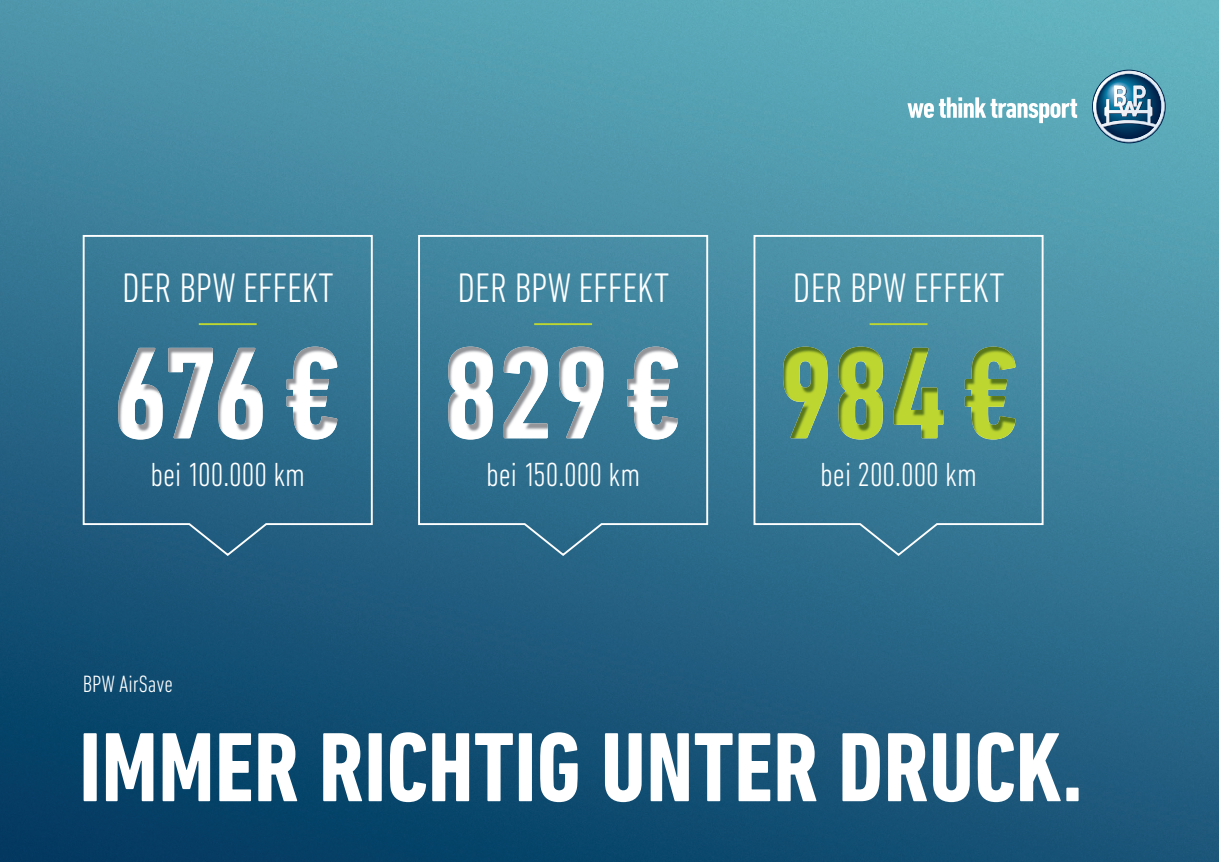
<style>
.page{position:relative;width:1219px;height:862px;background:#fff}
.page>*{position:absolute;margin:0;border:0;box-sizing:border-box;transform-origin:0 0}
.t1{font:700 condensed 100px "DIN Next LT Pro";color:#fff}
.t2{font:300 condensed 42px "DIN Next LT Pro";color:#fff}
.t3{font:300 condensed 34px "DIN Next LT Pro";color:#fff}
.t4{font:300 condensed 24px "DIN Next LT Pro";color:#fff}
</style>
<div class="page">
<img style="left:0;top:0;width:1219px;height:862px">
<svg style="left:82px;top:234px;width:292px;height:323px"></svg>
<hr style="left:199px;top:323px;width:58px;height:2px;background:#bed630">
<svg style="left:417px;top:234px;width:292px;height:323px"></svg>
<hr style="left:534px;top:323px;width:58px;height:2px;background:#bed630">
<svg style="left:1092px;top:70px;width:74px;height:73px"></svg>
<svg style="left:907px;top:97px;width:170px;height:26px"></svg>
<svg style="left:753px;top:234px;width:291px;height:323px"></svg>
<hr style="left:870px;top:323px;width:57px;height:2px;background:#bed630">
<p class="t2" style="left:122px;top:264px;width:213px">DER BPW EFFEKT</p>
<p class="t3" style="left:150px;top:456px;width:156px">bei 100.000 km</p>
<p class="t4" style="left:83px;top:670px;width:92px">BPW AirSave</p>
<p class="t2" style="left:458px;top:264px;width:213px">DER BPW EFFEKT</p>
<p class="t3" style="left:486px;top:456px;width:156px">bei 150.000 km</p>
<p class="t2" style="left:793px;top:264px;width:213px">DER BPW EFFEKT</p>
<p class="t3" style="left:820px;top:456px;width:158px">bei 200.000 km</p>
<h1 class="t1" style="left:79px;top:710px;width:1005px">IMMER RICHTIG UNTER DRUCK.</h1>
</div>
